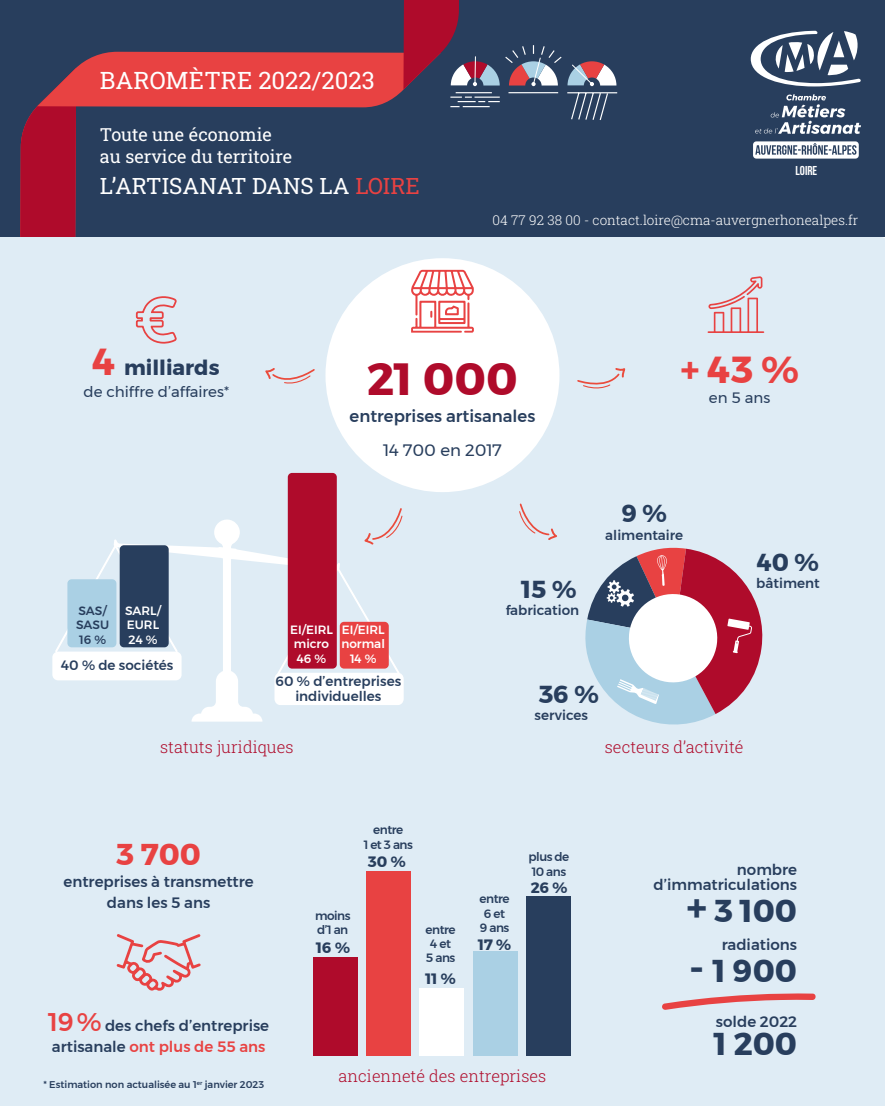
<style>
.page{position:relative;width:885px;height:1106px;background:#fff}
.page>*{position:absolute;margin:0;border:0;box-sizing:border-box;transform-origin:0 0}
.t1{font:700 45px "Montserrat";color:#af0b2b}
.t2{font:700 37.5px "Montserrat";color:#e84242}
.t3{font:700 31.5px "Montserrat";color:#283e5d}
.t4{font:700 30px "Montserrat";color:#e84242}
.t5{font:700 24.45px "Montserrat";color:#283e5d}
.t6{font:24px "Roboto Slab";color:#fff}
.t7{font:22.5px "Roboto Slab";color:#fff}
.t8{font:700 21px "Montserrat";color:#283e5d}
.t9{font:18px/21.6px "Roboto Slab";color:#fff}
.t10{font:16.5px "Roboto Slab";color:#af0b2b}
.t11{font:500 16.5px "Montserrat";color:#283e5d}
.t12{font:16.5px "Montserrat";color:#283e5d}
.t13{font:500 15px/21px "Montserrat";color:#283e5d}
.t14{font:15px "Montserrat";color:#283e5d}
.t15{font:700 15px "Montserrat";color:#283e5d}
.t16{font:500 13.5px/15px "Montserrat";color:#283e5d;text-align:center}
.t17{font:13.5px "Roboto Slab";color:#fff}
.t18{font:700 12.9px "Bebas Neue";color:#fff}
.t19{font:500 12px/14.4px "Montserrat";letter-spacing:-.04em;color:#283e5d;text-align:center}
.t20{font:500 12px/14.4px "Montserrat";color:#fff;text-align:center}
.t21{font:500 12px/14.4px "Montserrat";letter-spacing:-.005em;color:#283e5d}
.t22{font:500 9.75px "Montserrat";color:#283e5d}
.s1{color:#e84242}
.s2{font-size:37.5px;color:#e84242}
.s3{font-size:25.5px;color:#e84242}
.s4{font-size:40.5px}
</style>
<div class="page">
<div style="left:0;top:236px;width:884px;height:870px;background:#dfecf5"></div>
<div style="left:0;top:0;width:884px;height:236px;background:#283e5d"></div>
<svg style="left:135px;top:295px;width:43px;height:50px;background:#e0cad1"></svg>
<svg style="left:707px;top:276px;width:57px;height:57px;background:#e0cbd2"></svg>
<svg style="left:116px;top:934px;width:85px;height:57px;background:#e0c5cc"></svg>
<svg style="left:661px;top:993px;width:155px;height:17px;background:#e2adb3"></svg>
<svg style="left:518px;top:502px;width:40px;height:40px;background:#dfdde4"></svg>
<svg style="left:576px;top:366px;width:50px;height:25px"></svg>
<svg style="left:264px;top:367px;width:51px;height:19px"></svg>
<svg style="left:20px;top:0;width:598px;height:236px"></svg>
<div style="left:526px;top:896px;width:44px;height:159px;background:#283e5d"></div>
<div style="left:473px;top:951px;width:44px;height:104px;background:#aad0e4"></div>
<div style="left:419px;top:988px;width:45px;height:67px;background:#fff"></div>
<div style="left:366px;top:871px;width:45px;height:184px;background:#e84242"></div>
<div style="left:313px;top:957px;width:45px;height:98px;background:#af0b2b"></div>
<svg style="left:755px;top:94px;width:106px;height:40px"></svg>
<svg style="left:750px;top:31px;width:110px;height:55px"></svg>
<svg style="left:753px;top:141px;width:105px;height:18px;background:#bcc3cc"></svg>
<div style="left:325px;top:258px;width:234px;height:234px;background:#fff;border-radius:50%"></div>
<svg style="left:411px;top:270px;width:63px;height:62px"></svg>
<div style="left:52px;top:651px;width:129px;height:29px;background:#fff;border-radius:6px"></div>
<svg style="left:55px;top:507px;width:348px;height:214px"></svg>
<div style="left:120px;top:545px;width:49px;height:102px;background:#283e5d;border-radius:4px"></div>
<div style="left:288px;top:473px;width:49px;height:195px;background:#af0b2b;border-radius:4px"></div>
<div style="left:340px;top:622px;width:49px;height:46px;background:#e84242;border-radius:4px"></div>
<svg style="left:583px;top:546px;width:185px;height:191px"></svg>
<h3 class="t6" style="left:100px;top:63px;width:276px">BAROMÈTRE 2022/2023</h3>
<p class="t9" style="left:100px;top:123px;width:193px">Toute une économie au service du territoire</p>
<h3 class="t7" style="left:100px;top:170px;width:321px">L’ARTISANAT DANS LA <span class="s1">LOIRE</span></h3>
<p class="t18" style="left:795px;top:163px;width:23px">LOIRE</p>
<p class="t17" style="left:492px;top:211px;width:367px">04 77 92 38 00 - contact.loire@cma-auvergnerhonealpes.fr</p>
<h3 class="t8" style="left:93px;top:351px;width:128px"><span class="s2">4</span> milliards</h3>
<p class="t14" style="left:83px;top:380px;width:147px">de chiffre d’affaires*</p>
<p class="t21" style="left:76px;top:603px;width:34px">SAS/<br>SASU<br>16 %</p>
<p class="t20" style="left:125px;top:603px;width:37px;text-align:left">SARL/<br>EURL<br>24 %</p>
<p class="t16" style="left:61px;top:658px;width:114px">40 % de sociétés</p>
<h1 class="t1" style="left:367px;top:343px;width:152px">21 000</h1>
<p class="t11" style="left:349px;top:403px;width:187px">entreprises artisanales</p>
<p class="t12" style="left:383px;top:438px;width:120px">14 700 en 2017</p>
<p class="t20" style="left:290px;top:622px;width:44px">EI/EIRL micro<br>46 %</p>
<p class="t20" style="left:341px;top:622px;width:45px">EI/EIRL normal<br>14 %</p>
<h3 class="t5" style="left:521px;top:569px;width:56px">15 %</h3>
<p class="t16" style="left:505px;top:602px;width:75px">fabrication</p>
<h2 class="t2" style="left:680px;top:340px;width:120px">+ 43 %</h2>
<p class="t14" style="left:709px;top:386px;width:63px">en 5 ans</p>
<h3 class="t5" style="left:621px;top:493px;width:47px">9 %</h3>
<p class="t16" style="left:605px;top:527px;width:79px">alimentaire</p>
<h3 class="t5" style="left:757px;top:543px;width:63px">40 %</h3>
<p class="t16" style="left:756px;top:576px;width:65px">bâtiment</p>
<p class="t16" style="left:275px;top:673px;width:127px">60 % d’entreprises individuelles</p>
<h3 class="t5" style="left:539px;top:674px;width:61px">36 %</h3>
<p class="t16" style="left:534px;top:708px;width:55px">services</p>
<p class="t10" style="left:160px;top:736px;width:135px">statuts juridiques</p>
<p class="t10" style="left:604px;top:736px;width:140px">secteurs d’activité</p>
<h3 class="t4" style="left:116px;top:830px;width:86px">3 700</h3>
<p class="t13" style="left:63px;top:871px;width:192px;text-align:center">entreprises à transmettre dans les 5 ans</p>
<p class="t13" style="left:48px;top:1015px;width:222px"><span class="s3">19 %</span> des chefs d’entreprise artisanale <span class="s1">ont plus de 55 ans</span></p>
<p class="t22" style="left:43px;top:1076px;width:222px">* Estimation non actualisée au 1<sup>er</sup> janvier 2023</p>
<p class="t19" style="left:364px;top:822px;width:51px">entre<br>1 et 3 ans</p>
<p class="t15" style="left:368px;top:849px;width:39px">30 %</p>
<p class="t19" style="left:479px;top:891px;width:32px">entre<br>6 et</p>
<p class="t19" style="left:315px;top:908px;width:37px;text-align:left">moins d’1 an</p>
<p class="t15" style="left:316px;top:935px;width:35px">16 %</p>
<p class="t15" style="left:478px;top:932px;width:35px">17 %</p>
<p class="t15" style="left:425px;top:966px;width:32px">11 %</p>
<p class="t19" style="left:425px;top:922px;width:32px">entre</p>
<p class="t19" style="left:480px;top:920px;width:31px">9 ans</p>
<p class="t19" style="left:426px;top:936px;width:31px">4 et<br>5 ans</p>
<p class="t19" style="left:528px;top:849px;width:42px;text-align:left">plus de<br>10 ans</p>
<p class="t15" style="left:530px;top:875px;width:38px">26 %</p>
<p class="t10" style="left:338px;top:1064px;width:209px">ancienneté des entreprises</p>
<p class="t13" style="left:653px;top:862px;width:145px;line-height:15px;text-align:right">nombre d’immatriculations</p>
<h3 class="t3" style="left:686px;top:885px;width:112px"><span class="s4">+</span> 3 100</h3>
<p class="t13" style="left:721px;top:934px;width:77px">radiations</p>
<h3 class="t3" style="left:689px;top:945px;width:109px"><span class="s4">-</span> 1 900</h3>
<p class="t13" style="left:715px;top:1011px;width:83px">solde 2022</p>
<h3 class="t3" style="left:714px;top:1018px;width:85px">1 200</h3>
</div>
